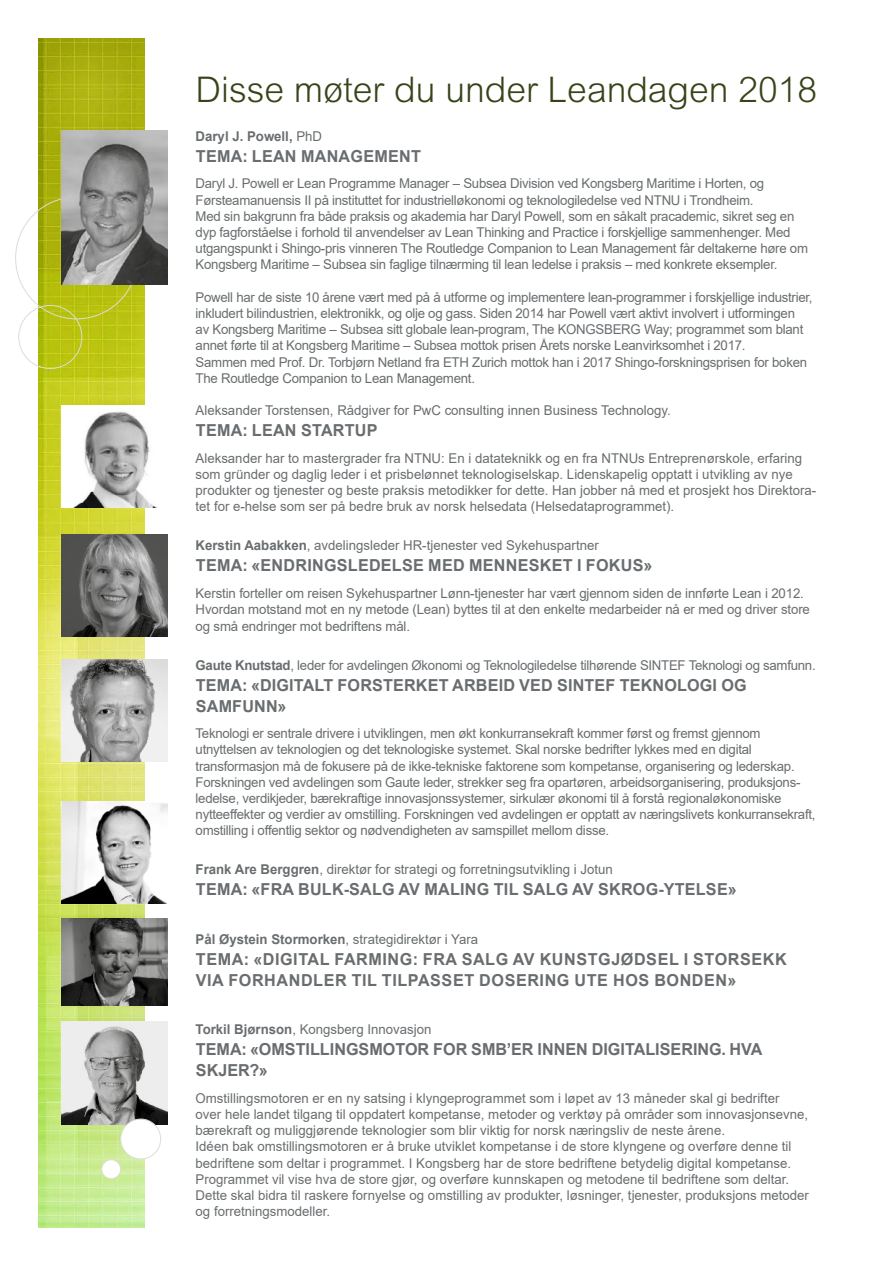
<style>
.page{position:relative;width:893px;height:1263px;background:#fff}
.page>*{position:absolute;margin:0;border:0;box-sizing:border-box;transform-origin:0 0}
.t1{font:300 35.4px "Arial MT Std";color:#374419}
.t2{font:700 16.5px/21px "Arial";letter-spacing:.015em;color:#696d6f}
.t3{font:700 16.5px/21px "Arial";letter-spacing:.035em;color:#696d6f}
.t4{font:13.5px/16.2px "Arial";letter-spacing:-.02em;color:#696d6f}
.t5{font:13.5px/16.2px "Arial";color:#696d6f}
.t6{font:700 13.5px "Arial";color:#696d6f}
.s1{font-weight:400}
.s2{font-weight:700}
</style>
<div class="page">
<img style="left:38px;top:38px;width:107px;height:1189px">
<img style="left:62px;top:535px;width:106px;height:102px">
<img style="left:62px;top:660px;width:106px;height:102px">
<img style="left:62px;top:801px;width:106px;height:103px">
<img style="left:62px;top:918px;width:106px;height:88px">
<img style="left:62px;top:1022px;width:106px;height:102px">
<div style="left:18px;top:305px;width:64px;height:64px;border:1px solid #dcddd3;border-radius:50%"></div>
<div style="left:121px;top:1119px;width:40px;height:40px;background:#fff;border-radius:50%"></div>
<div style="left:120px;top:1119px;width:41px;height:40px;border:1px solid #dcddd3;border-radius:50%"></div>
<div style="left:102px;top:1160px;width:19px;height:19px;background:#fff;border-radius:50%"></div>
<div style="left:101px;top:1159px;width:20px;height:20px;border:1px solid #dcddd3;border-radius:50%"></div>
<svg style="left:15px;top:196px;width:123px;height:124px"></svg>
<img style="left:62px;top:405px;width:94px;height:102px">
<img style="left:62px;top:131px;width:106px;height:154px">
<h1 class="t1" style="left:196px;top:70px;width:623px">Disse møter du under Leandagen 2018</h1>
<p class="t6" style="left:196px;top:126px;width:128px">Daryl J. Powell, <span class="s1">PhD</span></p>
<p class="t2" style="left:196px;top:145px;width:227px">TEMA: LEAN MANAGEMENT</p>
<p class="t4" style="left:196px;top:175px;width:614px">Daryl J. Powell er Lean Programme Manager – Subsea Division ved Kongsberg Maritime i Horten, og Førsteamanuensis II på instituttet for industrielløkonomi og teknologiledelse ved NTNU i Trondheim.<br>Med sin bakgrunn fra både praksis og akademia har Daryl Powell, som en såkalt pracademic, sikret seg en dyp fagforståelse i forhold til anvendelser av Lean Thinking and Practice i forskjellige sammenhenger. Med utgangspunkt i Shingo-pris vinneren The Routledge Companion to Lean Management får deltakerne høre om Kongsberg Maritime – Subsea sin faglige tilnærming til lean ledelse i praksis – med konkrete eksempler.</p>
<p class="t4" style="left:196px;top:289px;width:618px">Powell har de siste 10 årene vært med på å utforme og implementere lean-programmer i forskjellige industrier, inkludert bilindustrien, elektronikk, og olje og gass. Siden 2014 har Powell vært aktivt -involvert i utformingen<br>av Kongsberg Maritime – Subsea sitt globale lean-program, The KONGSBERG Way; -programmet som blant annet førte til at Kongsberg Maritime – Subsea mottok prisen Årets norske Leanvirksomhet i 2017.<br>Sammen med Prof. Dr. Torbjørn Netland fra ETH Zurich mottok han i 2017 Shingo-forskningsprisen for boken The Routledge Companion to Lean Management.</p>
<p class="t5" style="left:196px;top:402px;width:477px">Aleksander Torstensen, Rådgiver for PwC consulting innen Business Technology.</p>
<p class="t2" style="left:196px;top:420px;width:183px">TEMA: LEAN STARTUP</p>
<p class="t5" style="left:196px;top:450px;width:622px">Aleksander har to mastergrader fra NTNU: En i datateknikk og en fra NTNUs Entreprenørskole, erfaring som gründer og daglig leder i et prisbelønnet teknologiselskap. Lidenskapelig opptatt i utvikling av nye produkter og tjenester og beste praksis metodikker for dette. Han jobber nå med et prosjekt hos Direktora&shy;tet for e-helse som ser på bedre bruk av norsk helsedata (Helsedataprogrammet).</p>
<p class="t5" style="left:196px;top:537px;width:405px"><span class="s2">Kerstin Aabakken</span>, avdelingsleder HR-tjenester ved Sykehuspartner</p>
<p class="t2" style="left:196px;top:555px;width:458px">TEMA: «ENDRINGSLEDELSE MED MENNESKET I FOKUS»</p>
<p class="t4" style="left:196px;top:585px;width:616px">Kerstin forteller om reisen Sykehuspartner Lønn-tjenester har vært gjennom siden de innførte Lean i 2012.<br>Hvordan motstand mot en ny metode (Lean) byttes til at den enkelte medarbeider nå er med og driver store og små endringer mot bedriftens mål.</p>
<p class="t4" style="left:196px;top:657px;width:622px"><span class="s2">Gaute Knutstad</span>, leder for avdelingen Økonomi og Teknologiledelse tilhørende SINTEF Teknologi og samfunn.</p>
<p class="t2" style="left:196px;top:674px;width:552px">TEMA: «DIGITALT FORSTERKET ARBEID VED SINTEF TEKNOLOGI OG<br>SAMFUNN»</p>
<p class="t4" style="left:196px;top:725px;width:621px">Teknologi er sentrale drivere i utviklingen, men økt konkurransekraft kommer først og fremst gjennom utnyttelsen av teknologien og det teknologiske systemet. Skal norske bedrifter lykkes med en digital transformasjon må de fokusere på de ikke-tekniske faktorene som kompetanse, organisering og lederskap.<br>Forskningen ved avdelingen som Gaute leder, strekker seg fra opartøren, arbeidsorganisering, produksjons&shy;ledelse, verdikjeder, bærekraftige innovasjonssystemer, sirkulær økonomi til å forstå regionaløkonomiske nytteeffekter og verdier av omstilling. Forskningen ved avdelingen er opptatt av næringslivets konkurransekraft, omstilling i offentlig sektor og -nødvendigheten av samspillet mellom disse.</p>
<p class="t5" style="left:196px;top:861px;width:419px"><span class="s2">Frank Are Berggren</span>, direktør for strategi og forretningsutvikling i Jotun</p>
<p class="t2" style="left:196px;top:879px;width:542px">TEMA: «FRA BULK-SALG AV MALING TIL SALG AV SKROG-YTELSE»</p>
<p class="t5" style="left:196px;top:931px;width:284px"><span class="s2">Pål Øystein Stormorken</span>, strategidirektør i Yara</p>
<p class="t3" style="left:196px;top:949px;width:592px">TEMA: «DIGITAL FARMING: FRA SALG AV KUNSTGJØDSEL I STORSEKK<br>VIA FORHANDLER TIL TILPASSET DOSERING UTE HOS BONDEN»</p>
<p class="t5" style="left:196px;top:1021px;width:237px"><span class="s2">Torkil Bjørnson</span>, Kongsberg Innovasjon</p>
<p class="t2" style="left:196px;top:1039px;width:568px">TEMA: «OMSTILLINGSMOTOR FOR SMB’ER INNEN DIGITALISERING. HVA<br>SKJER?»</p>
<p class="t5" style="left:196px;top:1090px;width:615px">Omstillingsmotoren er en ny satsing i klyngeprogrammet som i løpet av 13 måneder skal gi bedrifter<br>over hele landet tilgang til oppdatert kompetanse, metoder og verktøy på områder som innovasjonsevne, bærekraft og muliggjørende teknologier som blir viktig for norsk næringsliv de neste årene.<br>Idéen bak omstillingsmotoren er å bruke utviklet kompetanse i de store klyngene og overføre denne til bedriftene som deltar i programmet. I Kongsberg har de store bedriftene betydelig digital kompetanse.<br>Programmet vil vise hva de store gjør, og overføre kunnskapen og metodene til bedriftene som deltar.<br>Dette skal bidra til raskere fornyelse og omstilling av produkter, løsninger, tjenester, produksjons metoder og forretningsmodeller.</p>
</div>
